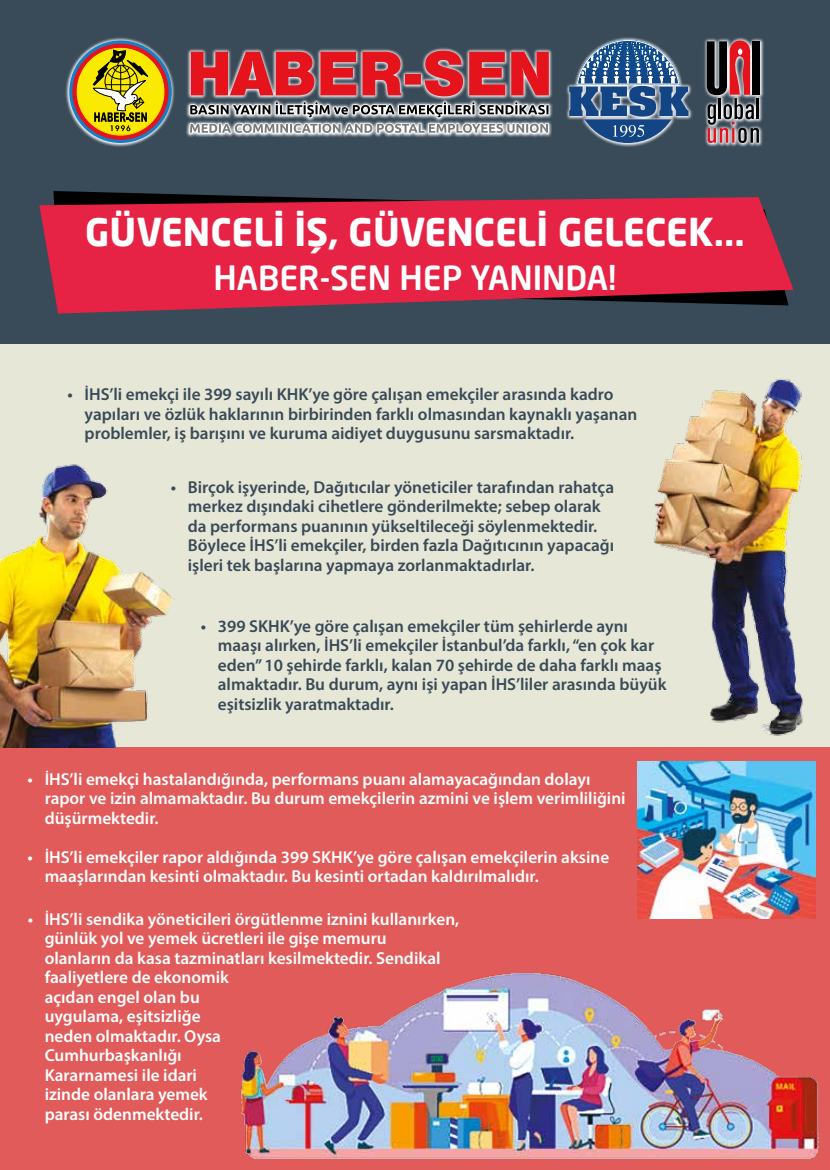
<style>
.page{position:relative;width:830px;height:1170px;background:#fff}
.page>*{position:absolute;margin:0;border:0;box-sizing:border-box;transform-origin:0 0}
.t1{font:700 37.65px "Neo Sans Pro";color:#fff}
.t2{font:500 32.85px "Neo Sans Pro";color:#fff}
.t3{font:600 17.25px/19.5px "Myriad Pro";color:#394a58}
.t4{font:600 17.25px/19.5px "Myriad Pro";color:#fff}
</style>
<div class="page">
<div style="left:0;top:747px;width:829px;height:422px;background:#e05b59"></div>
<img style="left:240px;top:972px;width:579px;height:188px">
<div style="left:0;top:343px;width:829px;height:404px;background:#e7e7d7"></div>
<img style="left:0;top:464px;width:175px;height:283px">
<img style="left:653px;top:378px;width:150px;height:358px">
<div style="left:0;top:0;width:829px;height:343px;background:#394a58"></div>
<img style="left:637px;top:761px;width:178px;height:157px">
<svg style="left:65px;top:37px;width:699px;height:110px"></svg>
<svg style="left:188px;top:51px;width:361px;height:84px;background:#a5636a"></svg>
<svg style="left:69px;top:40px;width:103px;height:103px"></svg>
<svg style="left:73px;top:44px;width:95px;height:95px"></svg>
<div style="left:77px;top:48px;width:87px;height:87px;background:#fae901;border-radius:50%"></div>
<svg style="left:92px;top:49px;width:58px;height:82px"></svg>
<div style="left:752px;top:41px;width:7px;height:54px;background:#000"></div>
<svg style="left:706px;top:39px;width:52px;height:104px;background:#7a565b"></svg>
<svg style="left:569px;top:40px;width:119px;height:103px"></svg>
<svg style="left:53px;top:191px;width:227px;height:6px"></svg>
<svg style="left:39px;top:197px;width:754px;height:116px;background:#c72443"></svg>
<h1 class="t1" style="left:85px;top:208px;width:660px">GÜVENCELİ İŞ, GÜVENCELİ GELECEK...</h1>
<h2 class="t2" style="left:213px;top:257px;width:404px">HABER-SEN HEP YANINDA!</h2>
<p class="t3" style="left:85px;top:384px;width:554px;text-indent:-17px">• İHS’li emekçi ile 399 sayılı KHK’ye göre çalışan emekçiler arasında kadro yapıları ve özlük haklarının birbirinden farklı olmasından kaynaklı yaşanan problemler, iş barışını ve kuruma aidiyet duygusunu sarsmaktadır.</p>
<p class="t3" style="left:188px;top:477px;width:427px;text-indent:-17px">• Birçok işyerinde, Dağıtıcılar yöneticiler tarafından rahatça merkez dışındaki cihetlere gönderilmekte; sebep olarak da performans puanının yükseltileceği söylenmektedir.<br>Böylece İHS’li emekçiler, birden fazla Dağıtıcının yapacağı işleri tek başlarına yapmaya zorlanmaktadırlar.</p>
<p class="t3" style="left:218px;top:615px;width:450px;text-indent:-17px">• 399 SKHK’ye göre çalışan emekçiler tüm şehirlerde aynı maaşı alırken, İHS’li emekçiler İstanbul’da farklı, “en çok kar eden” 10 şehirde farklı, kalan 70 şehirde de daha farklı maaş almaktadır. Bu durum, aynı işi yapan İHS’liler arasında büyük eşitsizlik yaratmaktadır.</p>
<p class="t4" style="left:45px;top:768px;width:582px;text-indent:-17px">• İHS’li emekçi hastalandığında, performans puanı alamayacağından dolayı rapor ve izin almamaktadır. Bu durum emekçilerin azmini ve işlem verimliliğini düşürmektedir.</p>
<p class="t4" style="left:45px;top:846px;width:566px;text-indent:-17px">• İHS’li emekçiler rapor aldığında 399 SKHK’ye göre çalışan emekçilerin aksine maaşlarından kesinti olmaktadır. Bu kesinti ortadan kaldırılmalıdır.</p>
<p class="t4" style="left:45px;top:908px;width:416px;text-indent:-17px">• İHS’li sendika yöneticileri örgütlenme iznini kullanırken, günlük yol ve yemek ücretleri ile gişe memuru<br>olanların da kasa tazminatları kesilmektedir. Sendikal faaliyetlere de ekonomik<br>açıdan engel olan bu<br>uygulama, eşitsizliğe<br>neden olmaktadır. Oysa<br>Cumhurbaşkanlığı<br>Kararnamesi ile idari<br>izinde olanlara yemek<br>parası ödenmektedir.</p>
</div>
